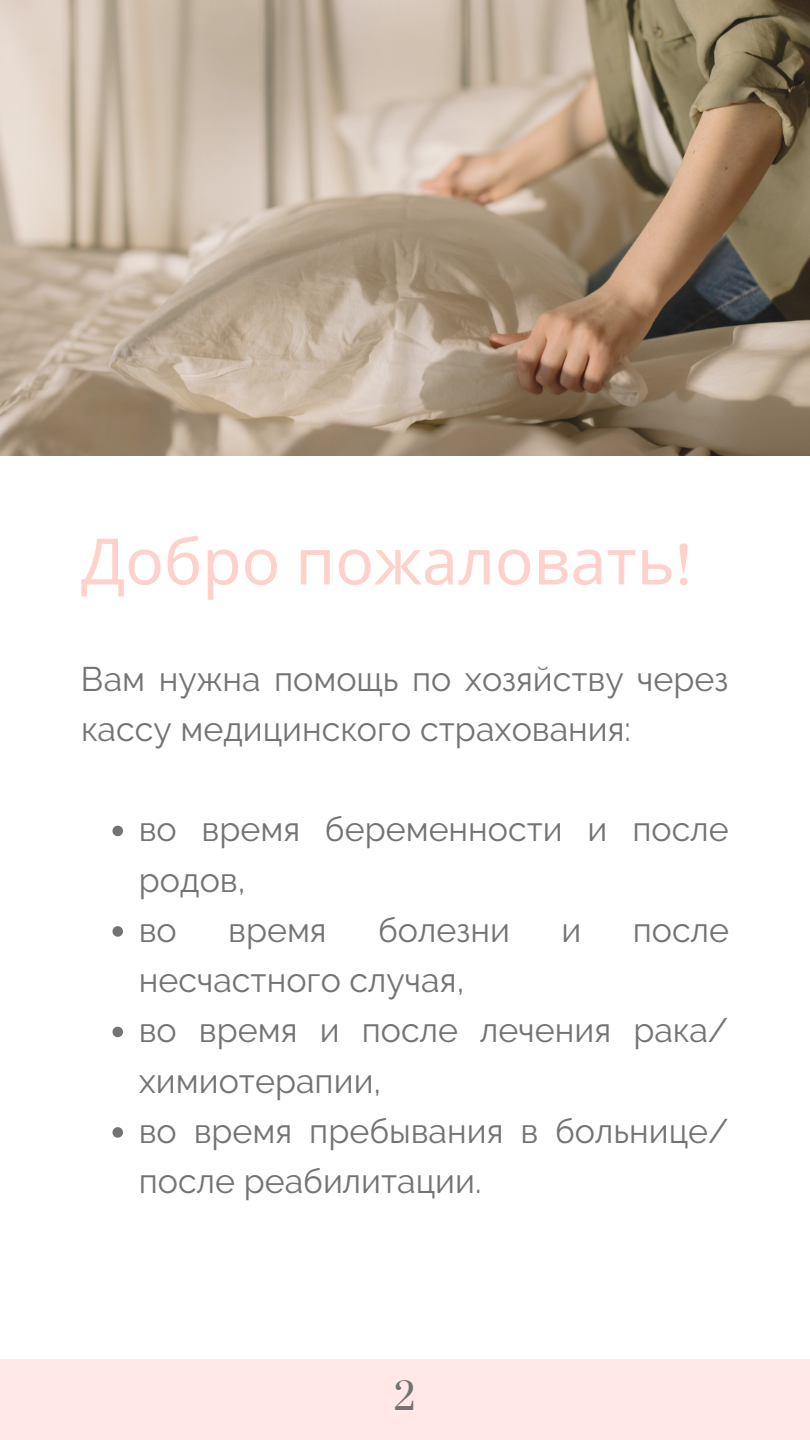
<style>
.page{position:relative;width:810px;height:1440px;background:#fff}
.page>*{position:absolute;margin:0;border:0;box-sizing:border-box;transform-origin:0 0}
.t1{font:64px "Noto Sans";color:#ffd1cb}
.t2{font:36px "Prata";color:#737373}
.t3{font:34px/50.2px "Raleway";color:#737373}
.s1{font-family:"Radley"}
</style>
<div class="page">
<div style="left:0;top:1359px;width:810px;height:81px;background:#ffe8e5"></div>
<img style="left:0;top:0;width:810px;height:456px">
<svg style="left:112px;top:826px;width:11px;height:10px"></svg>
<svg style="left:112px;top:926px;width:11px;height:11px"></svg>
<svg style="left:112px;top:1027px;width:11px;height:10px"></svg>
<svg style="left:112px;top:1127px;width:11px;height:11px"></svg>
<p class="t1" style="left:81px;top:516px;width:613px">Добро пожаловать<span class="s1">!</span></p>
<p class="t3" style="left:81px;top:654px;width:649px">Вам нужна помощь по хозяйству через кассу медицинского страхования:</p>
<p class="t3" style="left:139px;top:804px;width:591px">во время беременности и после родов,</p>
<p class="t3" style="left:139px;top:905px;width:40px">во</p>
<p class="t3" style="left:228px;top:905px;width:100px">время</p>
<p class="t3" style="left:378px;top:905px;width:133px">болезни</p>
<p class="t3" style="left:561px;top:905px;width:21px">и</p>
<p class="t3" style="left:633px;top:905px;width:98px">после</p>
<p class="t3" style="left:139px;top:955px;width:327px">несчастного случая,</p>
<p class="t3" style="left:139px;top:1005px;width:591px">во время и после лечения рака/ химиотерапии,</p>
<p class="t3" style="left:139px;top:1106px;width:591px">во время пребывания в больнице/ после реабилитации.</p>
<p class="t2" style="left:394px;top:1375px;width:24px">2</p>
</div>
